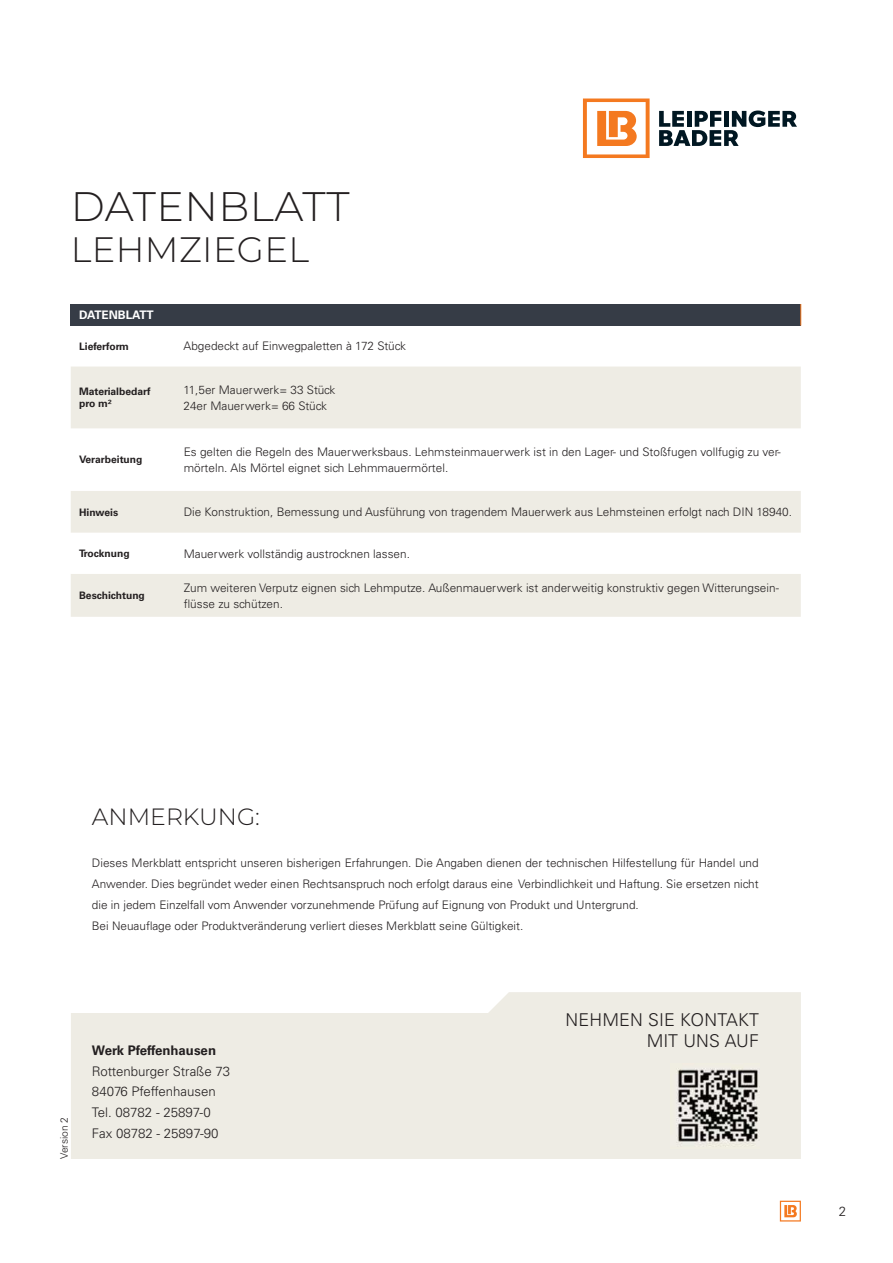
<style>
.page{position:relative;width:893px;height:1263px;background:#fff}
.page>*{position:absolute;margin:0;border:0;box-sizing:border-box;transform-origin:0 0}
.t1{font:300 41.25px "Montserrat";letter-spacing:.01em;color:#231f20}
.t2{font:300 35.25px "Montserrat";letter-spacing:.01em;color:#231f20}
.t3{font:300 23.55px "Montserrat";color:#231f20}
.t4{font:300 17.7px/20.9px "Univers LT Std";letter-spacing:.01em;color:#231f20;text-align:right}
.t5{font:300 13.2px/20.9px "Univers LT Std";color:#231f20}
.t6{font:700 13.2px "Univers LT Std";color:#231f20}
.t7{font:300 11.7px/16.2px "Univers LT Std";color:#231f20}
.t8{font:700 11.7px "Univers LT Std";color:#fff}
.t9{font:700 10.35px/11.7px "Univers LT Std";color:#231f20}
.t10{font:300 10.35px "Univers LT Std";color:#231f20}
</style>
<div class="page">
<div style="left:71px;top:304px;width:730px;height:22px;background:#363c46"></div>
<svg style="left:71px;top:367px;width:730px;height:250px;fill:#eeece4"></svg>
<svg style="left:800px;top:304px;width:1px;height:22px"></svg>
<svg style="left:71px;top:992px;width:730px;height:167px;background:#efede6"></svg>
<svg style="left:659px;top:111px;width:138px;height:35px"></svg>
<svg style="left:583px;top:99px;width:66px;height:59px"></svg>
<img style="left:670px;top:1063px;width:89px;height:86px">
<svg style="left:780px;top:1201px;width:21px;height:21px"></svg>
<h1 class="t1" style="left:71px;top:182px;width:280px">DATENBLATT</h1>
<h2 class="t2" style="left:71px;top:230px;width:240px">LEHMZIEGEL</h2>
<p class="t8" style="left:79px;top:310px;width:76px">DATENBLATT</p>
<p class="t9" style="left:79px;top:341px;width:51px">Lieferform</p>
<p class="t7" style="left:184px;top:339px;width:224px">Abgedeckt auf Einwegpaletten à 172 Stück</p>
<p class="t9" style="left:79px;top:387px;width:73px">Materialbedarf pro m²</p>
<p class="t7" style="left:184px;top:382px;width:153px">11,5er Mauerwerk= 33 Stück<br>24er Mauerwerk= 66 Stück</p>
<p class="t9" style="left:79px;top:455px;width:65px">Verarbeitung</p>
<p class="t7" style="left:184px;top:445px;width:598px">Es gelten die Regeln des Mauerwerksbaus. Lehmsteinmauerwerk ist in den Lager- und Stoßfugen vollfugig zu ver&shy;mörteln. Als Mörtel eignet sich Lehmmauermörtel.</p>
<p class="t9" style="left:79px;top:507px;width:41px">Hinweis</p>
<p class="t7" style="left:184px;top:505px;width:610px">Die Konstruktion, Bemessung und Ausführung von tragendem Mauerwerk aus Lehmsteinen erfolgt nach DIN 18940.</p>
<p class="t9" style="left:79px;top:548px;width:52px">Trocknung</p>
<p class="t7" style="left:184px;top:546px;width:228px">Mauerwerk vollständig austrocknen lassen.</p>
<p class="t9" style="left:79px;top:590px;width:67px">Beschichtung</p>
<p class="t7" style="left:184px;top:580px;width:597px">Zum weiteren Verputz eignen sich Lehmputze. Außenmauerwerk ist anderweitig konstruktiv gegen Witterungsein&shy;flüsse zu schützen.</p>
<h3 class="t3" style="left:92px;top:803px;width:170px">ANMERKUNG:</h3>
<p class="t7" style="left:92px;top:853px;width:668px;line-height:20.9px">Dieses Merkblatt entspricht unseren bisherigen Erfahrungen. Die Angaben dienen der technischen Hilfestellung für Handel und Anwender. Dies begründet weder einen Rechtsanspruch noch erfolgt daraus eine Verbindlichkeit und Haftung. Sie ersetzen nicht die in jedem Einzelfall vom Anwender vorzunehmende Prüfung auf Eignung von Produkt und Untergrund.<br>Bei Neuauflage oder Produktveränderung verliert dieses Merkblatt seine Gültigkeit.</p>
<p class="t10" style="left:60px;top:1159px;width:44px;rotate:-90deg">Version 2</p>
<p class="t6" style="left:92px;top:1045px;width:126px">Werk Pfeffenhausen</p>
<p class="t5" style="left:92px;top:1062px;width:140px">Rottenburger Straße 73<br>84076 Pfeffenhausen<br>Tel. 08782 - 25897-0<br>Fax 08782 - 25897-90</p>
<h3 class="t4" style="left:565px;top:1011px;width:195px">NEHMEN SIE KONTAKT<br>MIT UNS AUF</h3>
<p class="t5" style="left:839px;top:1202px;width:9px">2</p>
</div>
